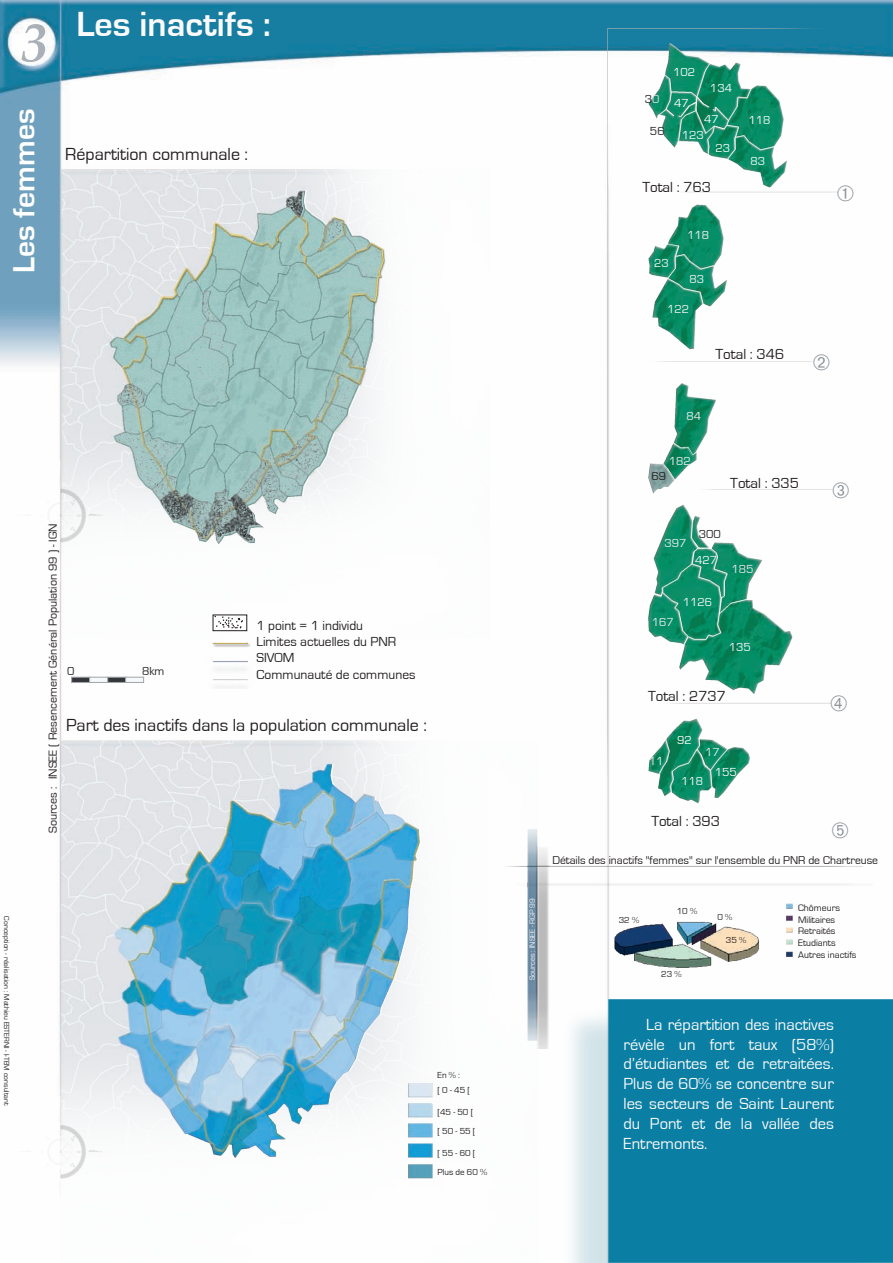
<style>
.page{position:relative;width:893px;height:1263px;background:#fff}
.page>*{position:absolute;margin:0;border:0;box-sizing:border-box;transform-origin:0 0}
.t1{font:italic 700 54px "Book Antiqua";color:#aab0b7}
.t2{font:700 36px "Eurostile";color:#fafafa}
.t3{font:700 31.5px "Eurostile";color:#fff}
.t4{font:18px "Eurostile";color:#231f20}
.t5{font:16.5px/19.8px "Eurostile";color:#fafafa;text-align:justify}
.t6{font:15px "Eurostile";color:#231f20}
.t7{font:13.5px/16.2px "Eurostile";color:#231f20}
.t8{font:12px "Eurostile";color:#231f20}
.t9{font:12px "Eurostile";color:#fbfcfc}
.t10{font:12px "Eurostile";color:#e9eaee}
.t11{font:12px "Eurostile";color:#f7f9f9}
.t12{font:12px "Eurostile";color:#f6f7f8}
.t13{font:12px "Eurostile";color:#f3f4f6}
.t14{font:12px "Eurostile";color:#221f20}
.t15{font:12px "Eurostile";color:#edeff1}
.t16{font:12px "Eurostile";color:#fafafa}
.t17{font:11.7px "Eurostile";color:#231f21}
.t18{font:9.75px/11.7px "Eurostile";color:#231f21}
.t19{font:9px/15.3px "Eurostile";color:#231f20}
.t20{font:7.8px "Eurostile";color:#f6f7f8}
.t21{font:7.5px "Eurostile";color:#231f20}
.s1{color:#dfe0e5}
</style>
<div class="page">
<img style="left:538px;top:847px;width:325px;height:202px">
<img style="left:555px;top:1002px;width:53px;height:261px">
<div style="left:608px;top:999px;width:285px;height:264px;background:#0b7fa3"></div>
<img style="left:59px;top:669px;width:479px;height:510px">
<img style="left:0;top:106px;width:62px;height:532px">
<img style="left:0;top:166px;width:97px;height:400px">
<div style="left:72px;top:677px;width:18px;height:5px;background:#363539"></div>
<div style="left:71px;top:677px;width:19px;height:6px;border:1px solid #9da4ab"></div>
<div style="left:90px;top:677px;width:18px;height:5px;background:#f7f9f9"></div>
<div style="left:89px;top:677px;width:19px;height:6px;border:1px solid #9da4ab"></div>
<img style="left:5px;top:459px;width:92px;height:114px">
<div style="left:7px;top:460px;width:53px;height:122px;background:#fff"></div>
<img style="left:59px;top:1095px;width:58px;height:84px">
<div style="left:7px;top:1096px;width:53px;height:122px;background:#fff"></div>
<img style="left:97px;top:0;width:790px;height:847px">
<img style="left:200px;top:624px;width:63px;height:64px">
<svg style="left:837px;top:185px;width:16px;height:16px"></svg>
<svg style="left:813px;top:354px;width:16px;height:16px"></svg>
<svg style="left:833px;top:482px;width:16px;height:16px"></svg>
<svg style="left:831px;top:695px;width:16px;height:16px"></svg>
<svg style="left:832px;top:822px;width:16px;height:16px"></svg>
<p class="t1" style="left:21px;top:6px;width:28px">3</p>
<p class="t3" style="left:7px;top:273px;width:166px;rotate:-90deg">Les femmes</p>
<p class="t2" style="left:77px;top:4px;width:196px">Les inactifs :</p>
<p class="t4" style="left:65px;top:144px;width:184px">Répartition communale :</p>
<p class="t21" style="left:11px;top:916px;width:191px;rotate:90deg">Conception - réalisation : Mathieu ESTERNI - I-TEM consultant</p>
<p class="t8" style="left:46px;top:833px;width:311px;rotate:-90deg">Sources : INSEE ( Resencement Général Population 99 ) - IGN</p>
<p class="t7" style="left:257px;top:618px;width:160px">1 point = 1 individu<br>Limites actuelles du PNR<br>SIVOM<br>Communauté de communes</p>
<p class="t8" style="left:67px;top:664px;width:9px">0</p>
<p class="t8" style="left:142px;top:664px;width:24px">8km</p>
<p class="t4" style="left:66px;top:716px;width:362px">Part des inactifs dans la population communale :</p>
<p class="t19" style="left:438px;top:1067px;width:34px">En % :<br>[ 0 - 45 [</p>
<p class="t19" style="left:438px;top:1102px;width:39px;line-height:19.8px">[45 - 50 [ [ 50 - 55 [</p>
<p class="t19" style="left:438px;top:1145px;width:39px">[ 55 - 60 [</p>
<p class="t19" style="left:438px;top:1165px;width:51px">Plus de 60 %</p>
<p class="t14" style="left:645px;top:93px;width:16px">3<span class="s1">0</span></p>
<p class="t14" style="left:650px;top:125px;width:16px">56</p>
<p class="t9" style="left:673px;top:66px;width:24px">102</p>
<p class="t9" style="left:674px;top:97px;width:16px">47</p>
<p class="t11" style="left:710px;top:82px;width:24px">134</p>
<p class="t9" style="left:704px;top:113px;width:16px">47</p>
<p class="t11" style="left:682px;top:129px;width:24px">123</p>
<p class="t9" style="left:715px;top:142px;width:16px">23</p>
<p class="t6" style="left:642px;top:179px;width:70px">Total : 763</p>
<p class="t13" style="left:654px;top:257px;width:16px">23</p>
<p class="t13" style="left:687px;top:229px;width:24px">118</p>
<p class="t13" style="left:689px;top:273px;width:16px">83</p>
<p class="t13" style="left:667px;top:303px;width:24px">122</p>
<p class="t11" style="left:748px;top:113px;width:24px">118</p>
<p class="t11" style="left:751px;top:154px;width:16px">83</p>
<p class="t6" style="left:715px;top:346px;width:70px">Total : 346</p>
<p class="t20" style="left:528px;top:980px;width:84px;rotate:-90deg">Sources : INSEE - RGP 99</p>
<p class="t15" style="left:686px;top:409px;width:16px">84</p>
<p class="t15" style="left:669px;top:455px;width:24px">182</p>
<p class="t14" style="left:651px;top:470px;width:16px">69</p>
<p class="t6" style="left:730px;top:475px;width:70px">Total : 335</p>
<p class="t10" style="left:664px;top:536px;width:24px">397</p>
<p class="t14" style="left:699px;top:527px;width:24px">300</p>
<p class="t12" style="left:695px;top:553px;width:24px">427</p>
<p class="t10" style="left:731px;top:563px;width:24px">185</p>
<p class="t10" style="left:652px;top:616px;width:24px">167</p>
<p class="t12" style="left:683px;top:595px;width:31px">1126</p>
<p class="t12" style="left:729px;top:641px;width:24px">135</p>
<p class="t6" style="left:648px;top:688px;width:79px">Total : 2737</p>
<p class="t10" style="left:649px;top:755px;width:16px">11</p>
<p class="t9" style="left:677px;top:733px;width:16px">92</p>
<p class="t10" style="left:705px;top:745px;width:16px">17</p>
<p class="t16" style="left:681px;top:774px;width:24px">118</p>
<p class="t9" style="left:715px;top:765px;width:24px">155</p>
<p class="t6" style="left:651px;top:813px;width:70px">Total : 393</p>
<p class="t17" style="left:552px;top:854px;width:327px">Détails des inactifs "femmes" sur l'ensemble du PNR de Chartreuse</p>
<p class="t19" style="left:619px;top:912px;width:22px">32 %</p>
<p class="t19" style="left:677px;top:903px;width:22px">10 %</p>
<p class="t19" style="left:661px;top:966px;width:22px">23 %</p>
<p class="t19" style="left:717px;top:910px;width:16px">0 %</p>
<p class="t19" style="left:726px;top:932px;width:22px">35 %</p>
<p class="t18" style="left:798px;top:902px;width:60px">Chômeurs<br>Militaires<br>Retraités<br>Etudiants<br>Autres inactifs</p>
<p class="t5" style="left:624px;top:1015px;width:212px;text-indent:23px">La répartition des inactives révèle un fort taux (58%) d’étudiantes et de retraitées.<br>Plus de 60% se concentre sur les secteurs de Saint Laurent du Pont et de la vallée des Entremonts.</p>
</div>
